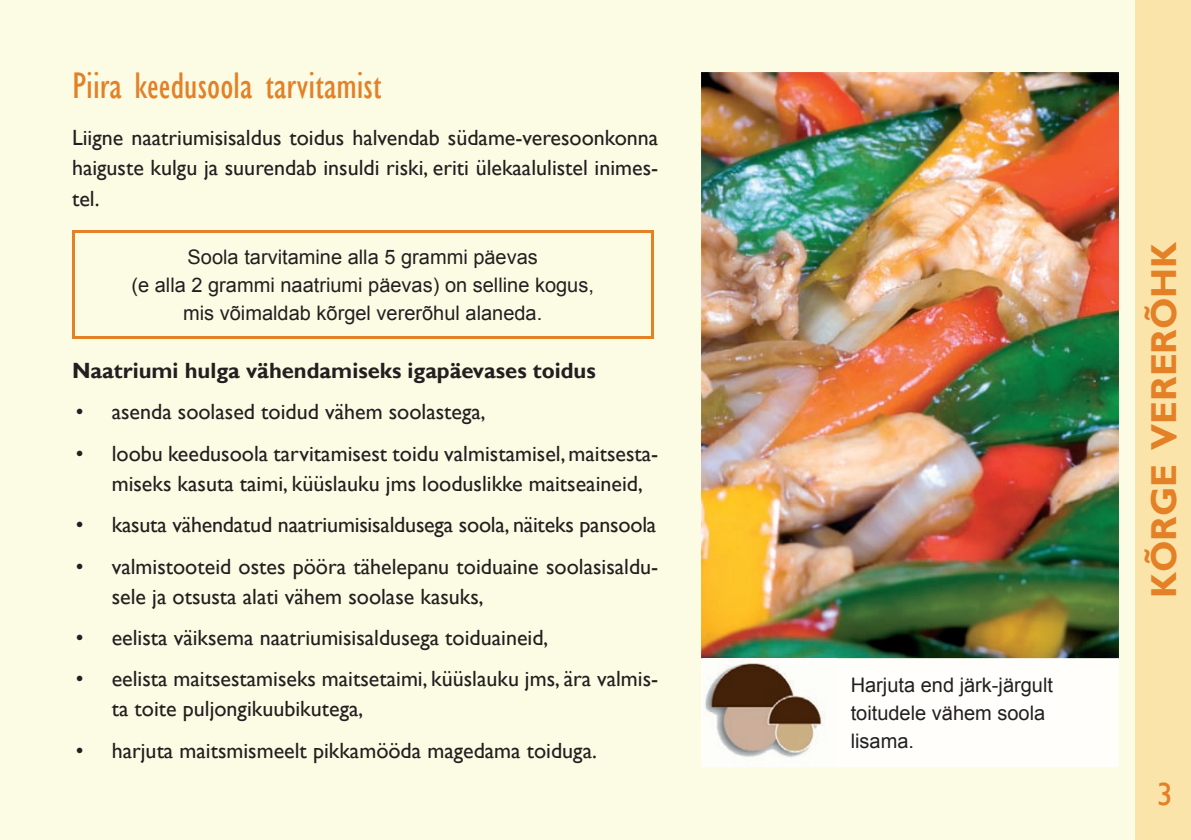
<style>
.page{position:relative;width:1191px;height:840px;background:#fff}
.page>*{position:absolute;margin:0;border:0;box-sizing:border-box;transform-origin:0 0}
.t1{font:condensed 38px "Gill Sans";color:#e48025}
.t2{font:700 36px "Gill Sans";color:#e48025}
.t3{font:32px "Gill Sans";color:#e48025}
.t4{font:22px/41.4px "Gill Sans";color:#231f20}
.t5{font:700 22px "Gill Sans";color:#231f20}
.t6{font:20px/28px "Arial";color:#231f20;text-align:center}
</style>
<div class="page">
<div style="left:0;top:0;width:1191px;height:839px;background:#fcfce5"></div>
<div style="left:1135px;top:0;width:56px;height:839px;background:#fae4aa"></div>
<img style="left:701px;top:72px;width:418px;height:586px">
<hr style="left:72px;top:230px;width:581px;height:2px;background:#e48025">
<hr style="left:72px;top:232px;width:2px;height:105px;background:#e48025">
<hr style="left:651px;top:232px;width:2px;height:105px;background:#e48025">
<hr style="left:72px;top:337px;width:581px;height:2px;background:#e48025">
<div style="left:701px;top:658px;width:418px;height:108px;background:#fffefa"></div>
<img style="left:703px;top:656px;width:133px;height:109px">
<img style="left:703px;top:658px;width:133px;height:1px">
<h1 class="t1" style="left:72px;top:63px;width:311px">Piira keedusoola tarvitamist</h1>
<p class="t4" style="left:72px;top:123px;width:588px;line-height:30px;text-align:justify">Liigne naatriumisisaldus toidus halvendab südame-veresoonkonna haiguste kulgu ja suurendab insuldi riski, eriti ülekaalulistel inimes&shy;tel.</p>
<p class="t6" style="left:131px;top:243px;width:464px">Soola tarvitamine alla 5 grammi päevas<br>(e alla 2 grammi naatriumi päevas) on selline kogus, mis võimaldab kõrgel vererõhul alaneda.</p>
<p class="t5" style="left:72px;top:357px;width:525px">naatriumi hulga vähendamiseks igapäevases toidus</p>
<p class="t4" style="left:112px;top:391px;width:548px">asenda soolased toidud vähem soolastega,<br>loobu keedusoola tarvitamisest toidu valmistamisel, maitsesta-</p>
<p class="t4" style="left:112px;top:463px;width:548px">miseks kasuta taimi, küüslauku jms looduslikke maitseaineid, kasuta vähendatud naatriumisisaldusega soola, näiteks pansoola valmistooteid ostes pööra tähelepanu toiduaine soolasisaldu-</p>
<p class="t4" style="left:112px;top:575px;width:548px">sele ja otsusta alati vähem soolase kasuks,<br>eelista väiksema naatriumisisaldusega toiduaineid,<br>eelista maitsestamiseks maitsetaimi, küüslauku jms, ära valmis-</p>
<p class="t4" style="left:112px;top:688px;width:487px">ta toite puljongikuubikutega,<br>harjuta maitsmismeelt pikkamööda magedama toiduga.</p>
<p class="t4" style="left:76px;top:391px;width:9px">• •</p>
<p class="t4" style="left:76px;top:504px;width:9px">• •</p>
<p class="t4" style="left:76px;top:617px;width:9px">• •</p>
<p class="t4" style="left:76px;top:729px;width:9px">•</p>
<p class="t6" style="left:850px;top:670px;width:204px;text-align:left">Harjuta end järk-järgult toitudele vähem soola lisama.</p>
<h2 class="t2" style="left:1142px;top:598px;width:358px;rotate:-90deg">Kõrge vererõhK</h2>
<h3 class="t3" style="left:1157px;top:775px;width:17px">3</h3>
</div>
